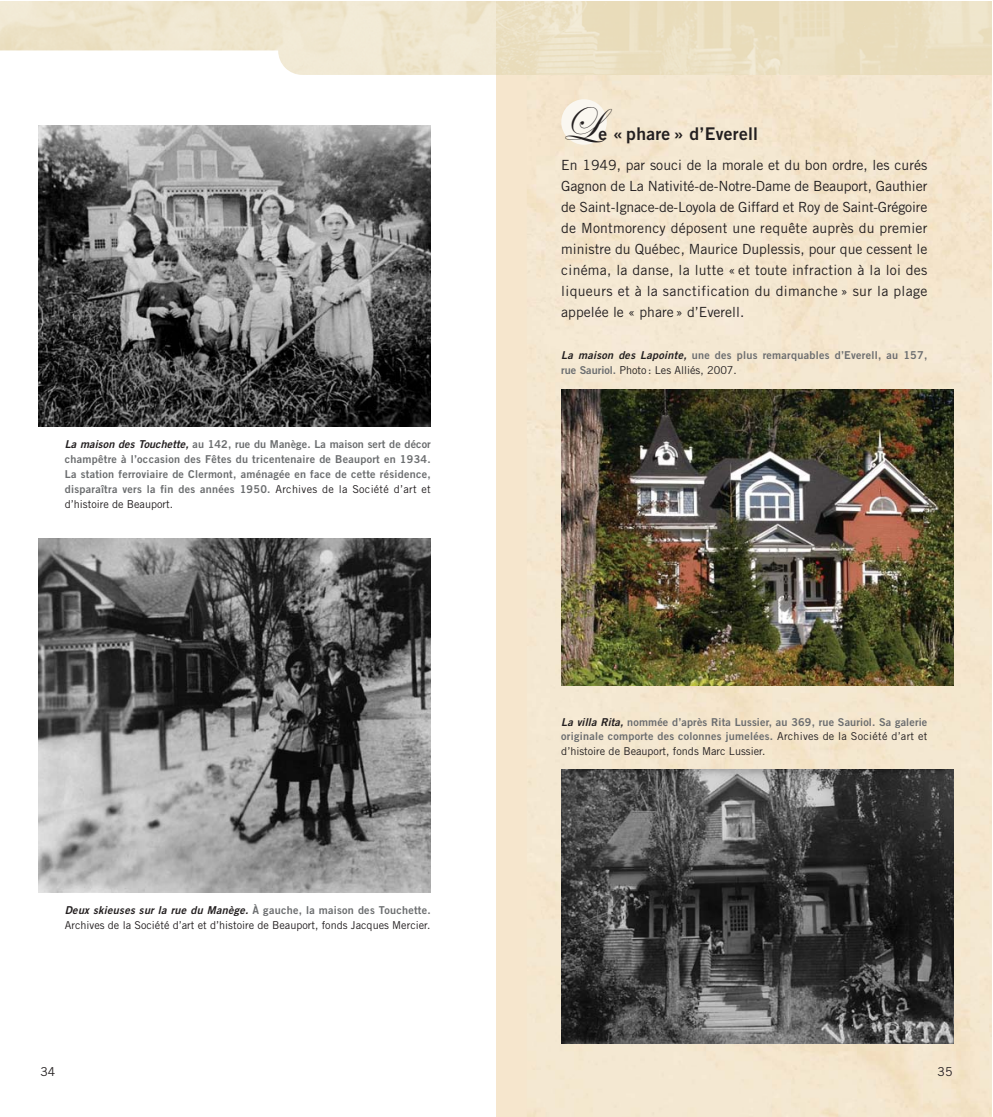
<style>
.page{position:relative;width:993px;height:1117px;background:#fff}
.page>*{position:absolute;margin:0;border:0;box-sizing:border-box;transform-origin:0 0}
.t1{font:49px "Edwardian Script ITC";color:#231f20}
.t2{font:17.5px "Trade Gothic Bold Two";letter-spacing:.02em;color:#231f20}
.t3{font:14px/21px "Trade Gothic";letter-spacing:.025em;color:#231f20;text-align:justify}
.t4{font:12.25px "Trade Gothic";color:#231f20}
.t5{font:10.85px/14.9px "Trade Gothic Bold Two";letter-spacing:.025em;color:#6c6e70;text-align:justify}
.t6{font:10.85px "Trade Gothic";color:#231f20}
.t7{font:italic 10.85px "Trade Gothic Bold Two";color:#231f20}
.s1{font-style:italic;color:#231f20}
.s2{font-family:"Trade Gothic";color:#231f20}
.s3{font-style:normal;color:#6c6e70}
.s4{font-family:"Trade Gothic Bold Two";color:#6c6e70}
</style>
<div class="page">
<img style="left:38px;top:125px;width:392px;height:302px">
<img style="left:38px;top:538px;width:392px;height:354px">
<div style="left:496px;top:75px;width:494px;height:1041px;background:#f4e7ce"></div>
<div style="left:561px;top:99px;width:45px;height:46px;background:#faf7f0;border-radius:50%"></div>
<img style="left:561px;top:769px;width:392px;height:274px">
<div style="left:496px;top:1px;width:494px;height:74px;background:linear-gradient(to right,#ebe0c3,#ebdfc0)"></div>
<img style="left:561px;top:390px;width:392px;height:295px">
<p class="t5" style="left:65px;top:437px;width:367px"><span class="s1">La maison des Touchette,</span> au 142, rue du Manège. La maison sert de décor champêtre à l’occasion des Fêtes du tricentenaire de Beauport en 1934.<br>La station ferroviaire de Clermont, aménagée en face de cette résidence, disparaîtra vers la fin des années 1950. <span class="s2">Archives de la Société d’art et</span></p>
<p class="t6" style="left:65px;top:499px;width:110px">d’histoire de Beauport.</p>
<p class="t7" style="left:65px;top:905px;width:367px">Deux skieuses sur la rue du Manège. <span class="s3">À gauche, la maison des Touchette.</span></p>
<p class="t6" style="left:65px;top:920px;width:367px">Archives de la Société d’art et d’histoire de Beauport, fonds Jacques Mercier.</p>
<p class="t4" style="left:40px;top:1067px;width:16px">34</p>
<h1 class="t1" style="left:561px;top:94px;width:39px">L</h1>
<h2 class="t2" style="left:598px;top:127px;width:161px">e « phare » d’Everell</h2>
<p class="t3" style="left:561px;top:155px;width:367px">En 1949, par souci de la morale et du bon ordre, les curés Gagnon de La Nativité-de-Notre-Dame de Beauport, Gauthier de Saint-Ignace-de-Loyola de Giffard et Roy de Saint-Grégoire de Montmorency déposent une requête auprès du premier ministre du Québec, Maurice Duplessis, pour que cessent le cinéma, la danse, la lutte « et toute infraction à la loi des liqueurs et à la sanctification du dimanche » sur la plage appelée le « phare » d’Everell.</p>
<p class="t5" style="left:561px;top:349px;width:367px"><span class="s1">La maison des Lapointe,</span> une des plus remarquables d’Everell, au 157,</p>
<p class="t6" style="left:561px;top:366px;width:177px"><span class="s4">rue Sauriol.</span> Photo : Les Alliés, 2007.</p>
<p class="t5" style="left:561px;top:715px;width:367px"><span class="s1">La villa Rita,</span> nommée d’après Rita Lussier, au 369, rue Sauriol. Sa galerie originale comporte des colonnes jumelées. <span class="s2">Archives de la Société d’art et</span></p>
<p class="t6" style="left:561px;top:747px;width:205px">d’histoire de Beauport, fonds Marc Lussier.</p>
<p class="t4" style="left:937px;top:1067px;width:16px">35</p>
</div>
